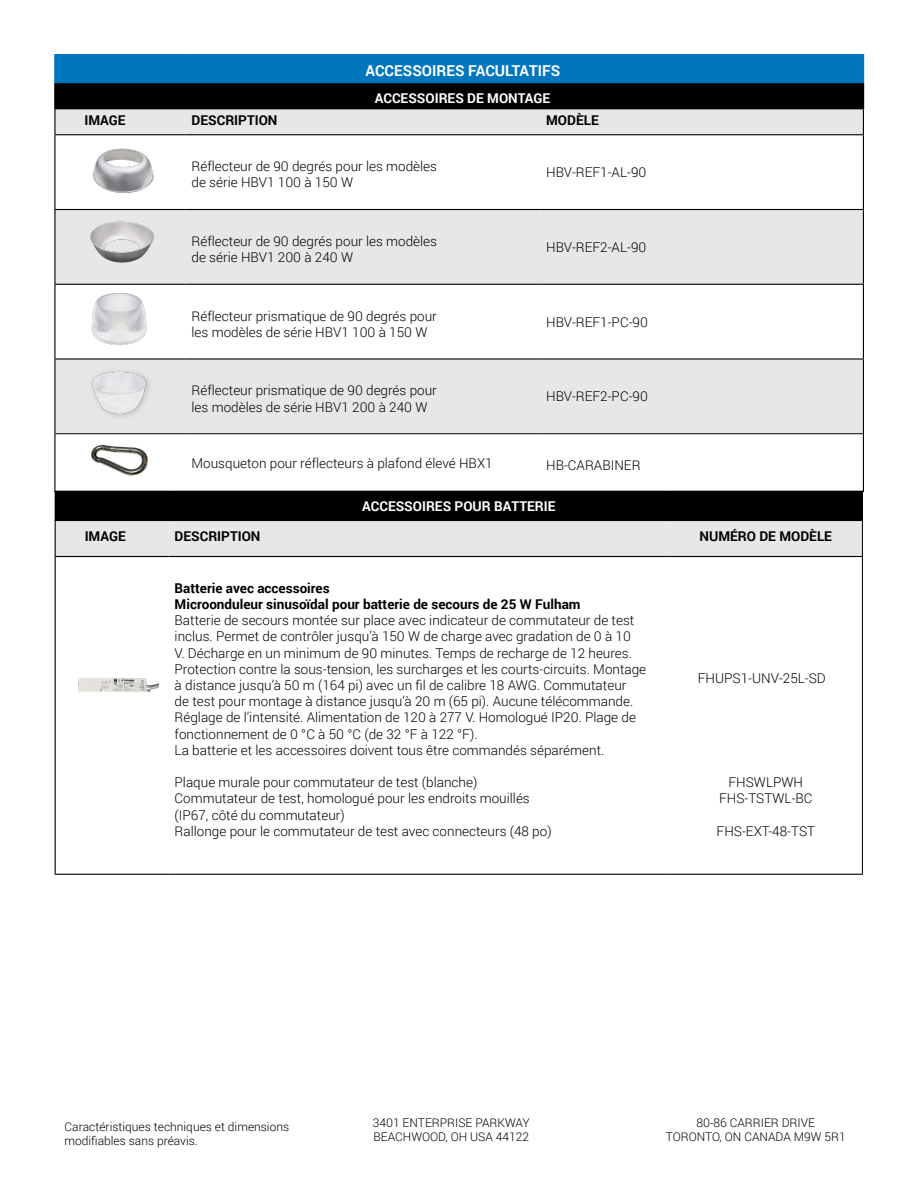
<style>
.page{position:relative;width:918px;height:1188px;background:#fff}
.page>*{position:absolute;margin:0;border:0;box-sizing:border-box;transform-origin:0 0}
.t1{font:700 15px "Roboto";color:#fff}
.t2{font:300 13.5px/16.2px "Roboto";color:#000}
.t3{font:700 13.5px/16.2px "Roboto";color:#000}
.t4{font:700 13.5px "Roboto";color:#fff}
.t5{font:300 12px/14.4px "Roboto";color:#000}
</style>
<div class="page">
<div style="left:55px;top:55px;width:808px;height:27px;background:#0076be"></div>
<div style="left:55px;top:82px;width:808px;height:27px;background:#000"></div>
<svg style="left:55px;top:109px;width:808px;height:324px;fill:#e6e7e8"></svg>
<svg style="left:55px;top:434px;width:808px;height:57px"></svg>
<hr style="left:55px;top:433px;width:131px;height:1px;background:#000">
<hr style="left:186px;top:433px;width:354px;height:1px;background:#000">
<hr style="left:540px;top:433px;width:323px;height:1px;background:#000">
<hr style="left:54px;top:491px;width:132px;height:1px;background:#000">
<hr style="left:540px;top:491px;width:324px;height:1px;background:#000">
<hr style="left:54px;top:209px;width:132px;height:1px;background:#000">
<hr style="left:54px;top:284px;width:132px;height:1px;background:#000">
<hr style="left:54px;top:358px;width:132px;height:2px;background:#000">
<svg style="left:54px;top:109px;width:1px;height:25px"></svg>
<hr style="left:186px;top:209px;width:354px;height:1px;background:#000">
<hr style="left:540px;top:209px;width:324px;height:1px;background:#000">
<hr style="left:186px;top:284px;width:354px;height:1px;background:#000">
<hr style="left:540px;top:284px;width:324px;height:1px;background:#000">
<hr style="left:186px;top:358px;width:354px;height:2px;background:#000">
<hr style="left:540px;top:358px;width:324px;height:2px;background:#000">
<hr style="left:54px;top:134px;width:132px;height:1px;background:#000">
<hr style="left:54px;top:135px;width:1px;height:74px;background:#000">
<hr style="left:186px;top:134px;width:354px;height:1px;background:#000">
<hr style="left:540px;top:134px;width:324px;height:1px;background:#000">
<hr style="left:863px;top:135px;width:1px;height:74px;background:#000">
<hr style="left:54px;top:210px;width:1px;height:74px;background:#000">
<hr style="left:863px;top:210px;width:1px;height:74px;background:#000">
<hr style="left:54px;top:285px;width:1px;height:73px;background:#000">
<hr style="left:863px;top:285px;width:1px;height:73px;background:#000">
<hr style="left:54px;top:360px;width:1px;height:74px;background:#000">
<hr style="left:863px;top:360px;width:1px;height:74px;background:#000">
<hr style="left:54px;top:434px;width:1px;height:57px;background:#000">
<hr style="left:863px;top:434px;width:1px;height:57px;background:#000">
<svg style="left:863px;top:56px;width:1px;height:78px"></svg>
<hr style="left:54px;top:54px;width:132px;height:2px;background:#0076be">
<hr style="left:186px;top:54px;width:354px;height:2px;background:#0076be">
<hr style="left:540px;top:54px;width:324px;height:2px;background:#0076be">
<hr style="left:54px;top:82px;width:132px;height:1px;background:#0076be">
<hr style="left:186px;top:82px;width:354px;height:1px;background:#0076be">
<hr style="left:540px;top:82px;width:324px;height:1px;background:#0076be">
<hr style="left:54px;top:55px;width:2px;height:27px;background:#0076be">
<hr style="left:54px;top:83px;width:2px;height:25px;background:#000">
<hr style="left:54px;top:108px;width:132px;height:1px;background:#000">
<hr style="left:540px;top:108px;width:324px;height:1px;background:#000">
<img style="left:90px;top:432px;width:59px;height:57px">
<img style="left:73px;top:148px;width:97px;height:54px">
<img style="left:76px;top:219px;width:90px;height:47px">
<img style="left:73px;top:285px;width:93px;height:75px">
<img style="left:79px;top:357px;width:86px;height:75px">
<hr style="left:169px;top:491px;width:500px;height:1px;background:#000">
<svg style="left:55px;top:492px;width:808px;height:64px;background:#7f7f80"></svg>
<hr style="left:862px;top:520px;width:1px;height:36px;background:#000">
<hr style="left:862px;top:556px;width:1px;height:318px;background:#000">
<hr style="left:55px;top:520px;width:114px;height:1px;background:#000">
<hr style="left:55px;top:521px;width:1px;height:35px;background:#000">
<hr style="left:169px;top:520px;width:500px;height:1px;background:#000">
<hr style="left:669px;top:520px;width:193px;height:1px;background:#000">
<hr style="left:55px;top:556px;width:114px;height:1px;background:#000">
<hr style="left:55px;top:557px;width:1px;height:317px;background:#000">
<hr style="left:169px;top:556px;width:500px;height:1px;background:#000">
<hr style="left:669px;top:556px;width:193px;height:1px;background:#000">
<hr style="left:55px;top:874px;width:114px;height:1px;background:#000">
<hr style="left:169px;top:874px;width:500px;height:1px;background:#000">
<hr style="left:669px;top:874px;width:194px;height:1px;background:#000">
<img style="left:78px;top:677px;width:81px;height:16px">
<p class="t1" style="left:365px;top:61px;width:196px">ACCESSOIRES FACULTATIFS</p>
<p class="t4" style="left:375px;top:88px;width:177px">ACCESSOIRES DE MONTAGE</p>
<p class="t3" style="left:84px;top:111px;width:43px">IMAGE</p>
<p class="t3" style="left:192px;top:111px;width:87px">DESCRIPTION</p>
<p class="t3" style="left:546px;top:111px;width:54px">MODÈLE</p>
<p class="t2" style="left:192px;top:158px;width:247px">Réflecteur de 90 degrés pour les modèles de série HBV1 100 à 150 W</p>
<p class="t2" style="left:546px;top:164px;width:102px">HBV-REF1-AL-90</p>
<p class="t2" style="left:192px;top:233px;width:247px">Réflecteur de 90 degrés pour les modèles de série HBV1 200 à 240 W</p>
<p class="t2" style="left:546px;top:239px;width:102px">HBV-REF2-AL-90</p>
<p class="t2" style="left:192px;top:307px;width:247px">Réflecteur prismatique de 90 degrés pour les modèles de série HBV1 100 à 150 W</p>
<p class="t2" style="left:546px;top:313px;width:103px">HBV-REF1-PC-90</p>
<p class="t2" style="left:192px;top:382px;width:247px">Réflecteur prismatique de 90 degrés pour les modèles de série HBV1 200 à 240 W</p>
<p class="t2" style="left:546px;top:388px;width:103px">HBV-REF2-PC-90</p>
<p class="t2" style="left:192px;top:454px;width:303px">Mousqueton pour réflecteurs à plafond élevé HBX1</p>
<p class="t2" style="left:546px;top:456px;width:96px">HB-CARABINER</p>
<p class="t4" style="left:362px;top:497px;width:195px">ACCESSOIRES POUR BATTERIE</p>
<p class="t3" style="left:85px;top:527px;width:43px">IMAGE</p>
<p class="t3" style="left:175px;top:527px;width:87px">DESCRIPTION</p>
<p class="t3" style="left:700px;top:527px;width:134px">NUMÉRO DE MODÈLE</p>
<p class="t3" style="left:175px;top:579px;width:408px">Batterie avec accessoires<br>Microonduleur sinusoïdal pour batterie de secours de 25 W Fulham</p>
<p class="t2" style="left:175px;top:612px;width:473px">Batterie de secours montée sur place avec indicateur de commutateur de test inclus. Permet de contrôler jusqu’à 150 W de charge avec gradation de 0 à 10<br>V. Décharge en un minimum de 90 minutes. Temps de recharge de 12 heures.<br>Protection contre la sous-tension, les surcharges et les courts-circuits. Montage à distance jusqu’à 50 m (164 pi) avec un fil de calibre 18 AWG. Commutateur<br>de test pour montage à distance jusqu’à 20 m (65 pi). Aucune télécommande.<br>Réglage de l’intensité. Alimentation de 120 à 277 V. Homologué IP20. Plage de fonctionnement de 0 °C à 50 °C (de 32 °F à 122 °F).<br>La batterie et les accessoires doivent tous être commandés séparément.</p>
<p class="t2" style="left:175px;top:774px;width:379px">Plaque murale pour commutateur de test (blanche)<br>Commutateur de test, homologué pour les endroits mouillés (IP67, côté du commutateur)<br>Rallonge pour le commutateur de test avec connecteurs (48 po)</p>
<p class="t2" style="left:698px;top:669px;width:129px">FHUPS1-UNV-25L-SD</p>
<p class="t2" style="left:719px;top:774px;width:95px;text-align:center">FHSWLPWH<br>FHS-TSTWL-BC</p>
<p class="t2" style="left:717px;top:823px;width:100px">FHS-EXT-48-TST</p>
<p class="t5" style="left:65px;top:1119px;width:226px">Caractéristiques techniques et dimensions modifiables sans préavis.</p>
<p class="t5" style="left:373px;top:1115px;width:159px">3401 ENTERPRISE PARKWAY<br>BEACHWOOD, OH USA 44122</p>
<p class="t5" style="left:666px;top:1115px;width:181px;text-align:center">80-86 CARRIER DRIVE<br>TORONTO, ON CANADA M9W 5R1</p>
</div>
